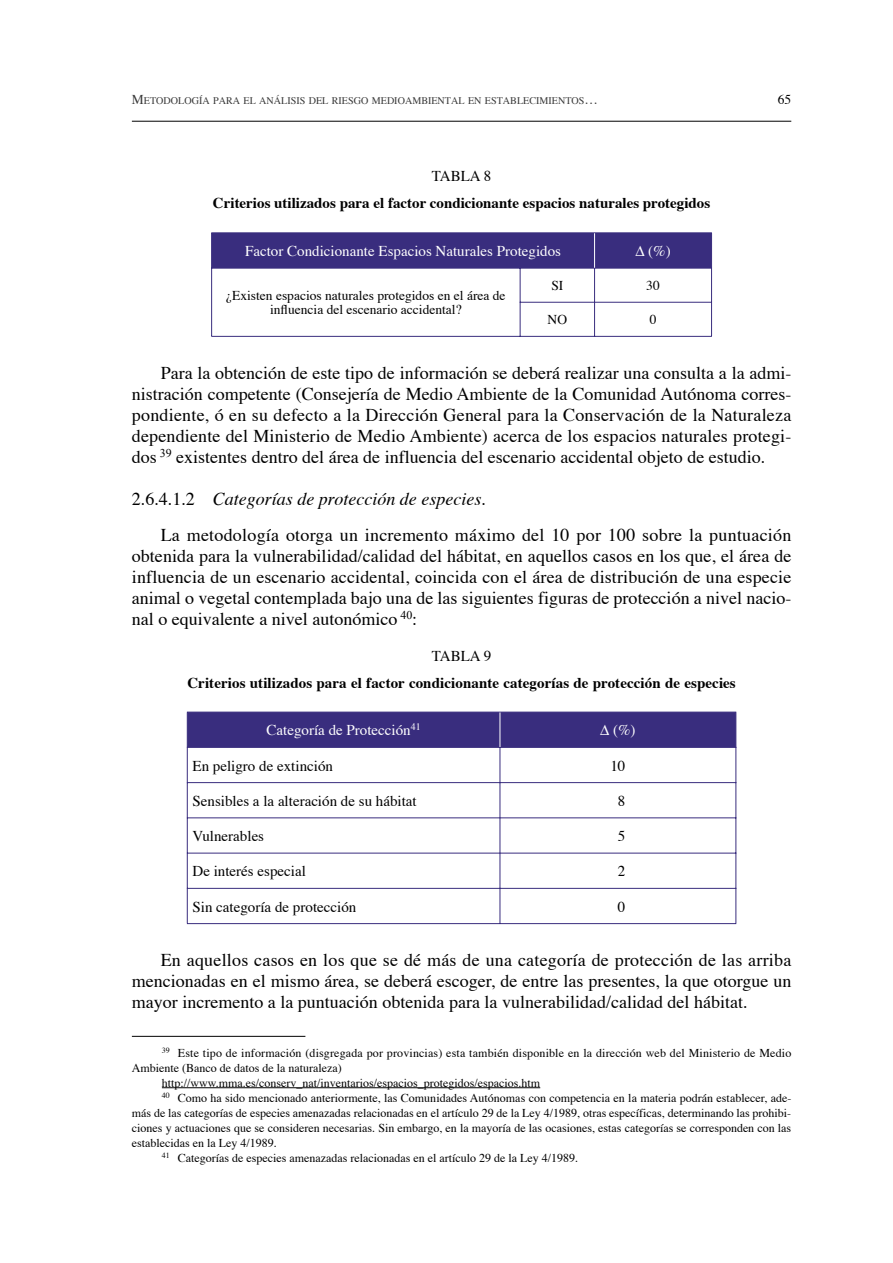
<style>
.page{position:relative;width:893px;height:1263px;background:#fff}
.page>*{position:absolute;margin:0;border:0;box-sizing:border-box;transform-origin:0 0}
.t1{font:18px/21px "Times";color:#000;text-align:justify}
.t2{font:700 15px "Times";letter-spacing:.005em;color:#000}
.t3{font:15px "Times";color:#000}
.t4{font:15px "Times";color:#fff}
.t5{font:13.5px/14.2px "Times";color:#000;text-align:center}
.t6{font:12px "Times";color:#000}
.t7{font:10.2px "Times";color:#393939}
.s1{font-size:13.5px}
.s2{font-style:italic}
</style>
<div class="page">
<hr style="left:132px;top:121px;width:659px;height:1px;background:#000">
<hr style="left:594px;top:232px;width:118px;height:1px;background:#392d7e">
<hr style="left:211px;top:268px;width:1px;height:68px;background:#392d7e">
<hr style="left:519px;top:268px;width:1px;height:34px;background:#392d7e">
<hr style="left:594px;top:268px;width:1px;height:34px;background:#392d7e">
<hr style="left:711px;top:268px;width:1px;height:34px;background:#392d7e">
<hr style="left:211px;top:336px;width:308px;height:1px;background:#392d7e">
<hr style="left:519px;top:303px;width:1px;height:34px;background:#392d7e">
<hr style="left:519px;top:302px;width:76px;height:1px;background:#392d7e">
<hr style="left:520px;top:336px;width:74px;height:1px;background:#392d7e">
<hr style="left:594px;top:303px;width:1px;height:34px;background:#392d7e">
<hr style="left:595px;top:302px;width:117px;height:1px;background:#392d7e">
<hr style="left:711px;top:303px;width:1px;height:33px;background:#392d7e">
<hr style="left:595px;top:336px;width:117px;height:1px;background:#392d7e">
<hr style="left:211px;top:232px;width:309px;height:1px;background:#392d7e">
<hr style="left:520px;top:232px;width:74px;height:1px;background:#392d7e">
<div style="left:211px;top:233px;width:501px;height:36px;background:#392d7e"></div>
<hr style="left:520px;top:268px;width:74px;height:1px;background:#392d7e">
<hr style="left:594px;top:233px;width:1px;height:35px;background:#fff">
<hr style="left:187px;top:748px;width:1px;height:34px;background:#392d7e">
<hr style="left:499px;top:747px;width:1px;height:35px;background:#392d7e">
<hr style="left:735px;top:748px;width:1px;height:34px;background:#392d7e">
<hr style="left:187px;top:783px;width:1px;height:34px;background:#392d7e">
<hr style="left:187px;top:782px;width:313px;height:1px;background:#392d7e">
<hr style="left:499px;top:783px;width:1px;height:34px;background:#392d7e">
<hr style="left:500px;top:782px;width:236px;height:1px;background:#392d7e">
<hr style="left:735px;top:783px;width:1px;height:34px;background:#392d7e">
<hr style="left:187px;top:818px;width:1px;height:35px;background:#392d7e">
<hr style="left:187px;top:817px;width:313px;height:1px;background:#392d7e">
<hr style="left:499px;top:818px;width:1px;height:35px;background:#392d7e">
<hr style="left:500px;top:817px;width:236px;height:1px;background:#392d7e">
<hr style="left:735px;top:818px;width:1px;height:35px;background:#392d7e">
<hr style="left:187px;top:853px;width:1px;height:35px;background:#392d7e">
<hr style="left:187px;top:853px;width:313px;height:1px;background:#392d7e">
<hr style="left:499px;top:853px;width:1px;height:35px;background:#392d7e">
<hr style="left:500px;top:853px;width:236px;height:1px;background:#392d7e">
<hr style="left:735px;top:853px;width:1px;height:35px;background:#392d7e">
<hr style="left:187px;top:889px;width:1px;height:34px;background:#392d7e">
<hr style="left:187px;top:888px;width:313px;height:1px;background:#392d7e">
<hr style="left:187px;top:923px;width:312px;height:1px;background:#392d7e">
<hr style="left:499px;top:889px;width:1px;height:35px;background:#392d7e">
<hr style="left:500px;top:888px;width:236px;height:1px;background:#392d7e">
<hr style="left:735px;top:889px;width:1px;height:34px;background:#392d7e">
<hr style="left:500px;top:923px;width:236px;height:1px;background:#392d7e">
<div style="left:187px;top:712px;width:549px;height:36px;background:#392d7e"></div>
<hr style="left:499px;top:712px;width:1px;height:35px;background:#fff">
<hr style="left:162px;top:1087px;width:378px;height:1px;background:#000">
<hr style="left:132px;top:1036px;width:173px;height:1px;background:#000">
<p class="t7" style="left:132px;top:96px;width:467px"><span class="s1">M</span>ETODOLOGÍA PARA EL ANÁLISIS DEL RIESGO MEDIOAMBIENTAL EN ESTABLECIMIENTOS<span class="s1">…</span></p>
<p class="t5" style="left:777px;top:93px;width:15px">65</p>
<p class="t3" style="left:432px;top:170px;width:61px">TABLA 8</p>
<p class="t2" style="left:213px;top:197px;width:498px">Criterios utilizados para el factor condicionante espacios naturales protegidos</p>
<p class="t4" style="left:245px;top:245px;width:317px">Factor Condicionante Espacios Naturales Protegidos</p>
<p class="t4" style="left:635px;top:245px;width:37px">∆ (%)</p>
<p class="t5" style="left:226px;top:290px;width:281px">¿Existen espacios naturales protegidos en el área de influencia del escenario accidental?</p>
<p class="t5" style="left:551px;top:280px;width:14px">SI</p>
<p class="t5" style="left:646px;top:280px;width:15px">30</p>
<p class="t5" style="left:547px;top:314px;width:21px">NO</p>
<p class="t5" style="left:649px;top:314px;width:8px">0</p>
<p class="t1" style="left:132px;top:364px;width:661px;text-indent:29px">Para la obtención de este tipo de información se deberá realizar una consulta a la admi&shy;nistración competente (Consejería de Medio Ambiente de la Comunidad Autónoma corres&shy;pondiente, ó en su defecto a la Dirección General para la Conservación de la Naturaleza dependiente del Ministerio de Medio Ambiente) acerca de los espacios naturales protegi&shy;dos <sup>39</sup> existentes dentro del área de influencia del escenario accidental objeto de estudio.</p>
<p class="t1" style="left:161px;top:482px;width:632px;line-height:36px;text-indent:-29px">2.6.4.1.2 <span class="s2">Categorías de protección de especies.<br></span>La metodología otorga un incremento máximo del 10 por 100 sobre la puntuación</p>
<p class="t1" style="left:132px;top:547px;width:661px">obtenida para la vulnerabilidad/calidad del hábitat, en aquellos casos en los que, el área de influencia de un escenario accidental, coincida con el área de distribución de una especie animal o vegetal contemplada bajo una de las siguientes figuras de protección a nivel nacio&shy;nal o equivalente a nivel autonómico <sup>40</sup>:</p>
<p class="t3" style="left:432px;top:649px;width:61px">TABLA 9</p>
<p class="t2" style="left:187px;top:676px;width:550px">Criterios utilizados para el factor condicionante categorías de protección de especies</p>
<p class="t4" style="left:266px;top:724px;width:156px">Categoría de Protección<sup>41</sup></p>
<p class="t4" style="left:600px;top:724px;width:37px">∆ (%)</p>
<p class="t3" style="left:192px;top:759px;width:142px">En peligro de extinción</p>
<p class="t3" style="left:610px;top:759px;width:16px">10</p>
<p class="t3" style="left:192px;top:795px;width:226px">Sensibles a la alteración de su hábitat</p>
<p class="t3" style="left:618px;top:795px;width:9px">8</p>
<p class="t3" style="left:192px;top:830px;width:73px">Vulnerables</p>
<p class="t3" style="left:618px;top:830px;width:9px">5</p>
<p class="t3" style="left:192px;top:865px;width:115px">De interés especial</p>
<p class="t3" style="left:618px;top:865px;width:9px">2</p>
<p class="t3" style="left:192px;top:900px;width:165px">Sin categoría de protección</p>
<p class="t3" style="left:618px;top:900px;width:9px">0</p>
<p class="t1" style="left:132px;top:951px;width:661px;text-indent:29px">En aquellos casos en los que se dé más de una categoría de protección de las arriba mencionadas en el mismo área, se deberá escoger, de entre las presentes, la que otorgue un mayor incremento a la puntuación obtenida para la vulnerabilidad/calidad del hábitat.</p>
<p class="t6" style="left:162px;top:1048px;width:631px"><sup>39</sup> Este tipo de información (disgregada por provincias) esta también disponible en la dirección web del Ministerio de Medio</p>
<p class="t6" style="left:132px;top:1063px;width:211px">Ambiente (Banco de datos de la naturaleza)</p>
<p class="t6" style="left:162px;top:1078px;width:380px">http://www.mma.es/conserv_nat/inventarios/espacios_protegidos/espacios.htm</p>
<p class="t6" style="left:162px;top:1093px;width:631px"><sup>40</sup> Como ha sido mencionado anteriormente, las Comunidades Autónomas con competencia en la materia podrán establecer, ade-</p>
<p class="t6" style="left:132px;top:1108px;width:661px">más de las categorías de especies amenazadas relacionadas en el artículo 29 de la Ley 4/1989, otras específicas, determinando las prohibi-</p>
<p class="t6" style="left:132px;top:1123px;width:661px">ciones y actuaciones que se consideren necesarias. Sin embargo, en la mayoría de las ocasiones, estas categorías se corresponden con las</p>
<p class="t6" style="left:132px;top:1138px;width:146px">establecidas en la Ley 4/1989.</p>
<p class="t6" style="left:162px;top:1153px;width:418px"><sup>41</sup> Categorías de especies amenazadas relacionadas en el artículo 29 de la Ley 4/1989.</p>
</div>
